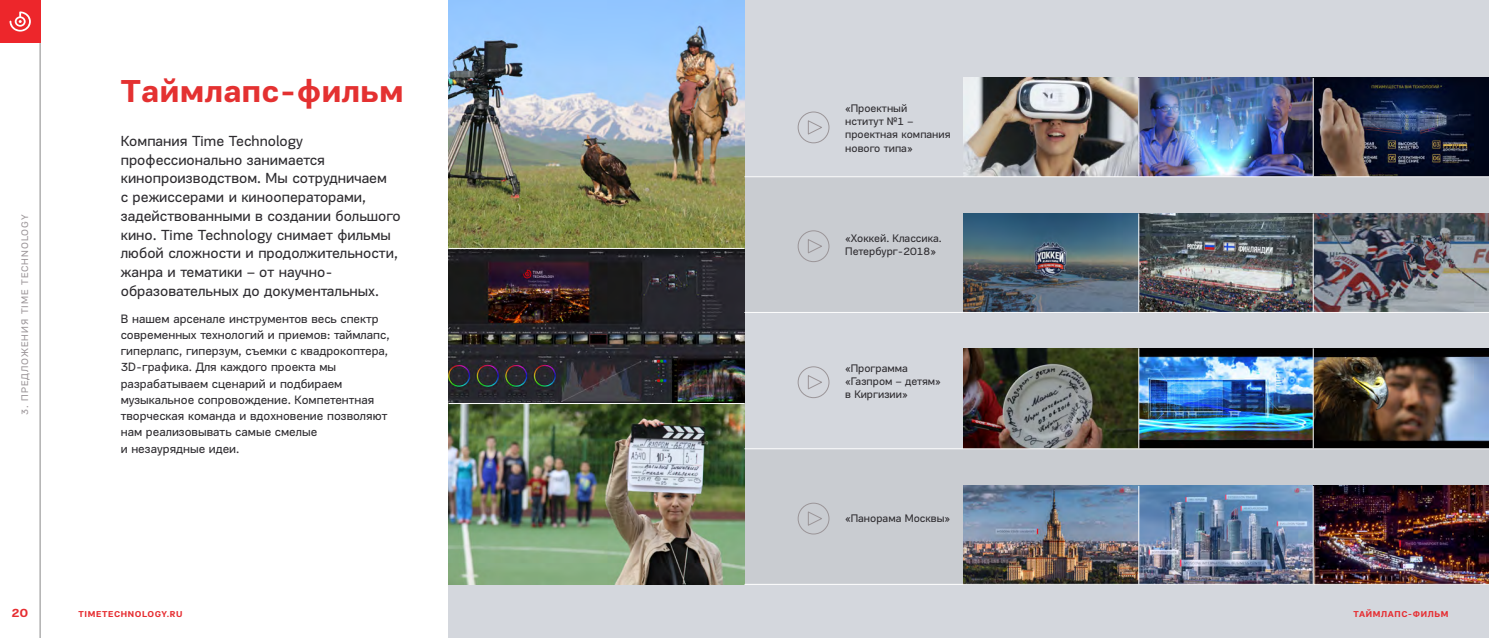
<style>
.page{position:relative;width:1489px;height:638px;background:#fff}
.page>*{position:absolute;margin:0;border:0;box-sizing:border-box;transform-origin:0 0}
.t1{font:700 32.5px "PF Encore Sans Pro";letter-spacing:.01em;color:#e43131}
.t2{font:15px/18.8px "PF Encore Sans Pro";color:#2e2c30}
.t3{font:12.5px/16.2px "PF Encore Sans Pro";color:#2e2c30}
.t4{font:700 12.5px "PF Encore Sans Pro";color:#e62d31}
.t5{font:11.25px/13.1px "PF Encore Sans Pro";color:#2e2c30}
.t6{font:9.75px "PF Encore Sans Pro";letter-spacing:.095em;color:#9b9598}
.t7{font:700 8.75px "PF Encore Sans Pro";letter-spacing:.07em;color:#e62d31}
</style>
<div class="page">
<div style="left:448px;top:0;width:1040px;height:638px;background:#d4d7dd"></div>
<div style="left:744px;top:176px;width:744px;height:137px;background:#c9ccd1"></div>
<div style="left:744px;top:449px;width:744px;height:135px;background:#c9ccd1"></div>
<img style="left:449px;top:0;width:295px;height:585px">
<img style="left:963px;top:78px;width:525px;height:98px">
<img style="left:963px;top:486px;width:525px;height:98px">
<div style="left:797px;top:503px;width:32px;height:31px;border:1px solid #9b9598;border-radius:50%"></div>
<svg style="left:808px;top:511px;width:14px;height:15px"></svg>
<div style="left:797px;top:112px;width:32px;height:31px;border:1px solid #9b9598;border-radius:50%"></div>
<svg style="left:807px;top:120px;width:15px;height:15px"></svg>
<hr style="left:744px;top:584px;width:744px;height:1px;background:#fff">
<hr style="left:744px;top:176px;width:744px;height:1px;background:#fff">
<img style="left:963px;top:348px;width:525px;height:100px">
<div style="left:797px;top:366px;width:32px;height:32px;border:1px solid #9b9598;border-radius:50%"></div>
<svg style="left:807px;top:375px;width:15px;height:15px"></svg>
<hr style="left:744px;top:448px;width:744px;height:1px;background:#fff">
<img style="left:963px;top:213px;width:525px;height:99px">
<div style="left:797px;top:230px;width:32px;height:32px;border:1px solid #9b9598;border-radius:50%"></div>
<svg style="left:808px;top:239px;width:14px;height:15px"></svg>
<hr style="left:448px;top:403px;width:296px;height:1px;background:#fff">
<hr style="left:448px;top:248px;width:296px;height:1px;background:#fff">
<hr style="left:1138px;top:78px;width:1px;height:98px;background:#fff">
<hr style="left:1138px;top:214px;width:1px;height:99px;background:#fff">
<hr style="left:1138px;top:348px;width:1px;height:100px;background:#fff">
<hr style="left:1138px;top:486px;width:1px;height:98px;background:#fff">
<hr style="left:1312px;top:78px;width:1px;height:98px;background:#fff">
<hr style="left:1312px;top:214px;width:1px;height:99px;background:#fff">
<hr style="left:1312px;top:348px;width:1px;height:100px;background:#fff">
<hr style="left:1312px;top:486px;width:1px;height:98px;background:#fff">
<hr style="left:744px;top:312px;width:744px;height:1px;background:#fff">
<hr style="left:40px;top:43px;width:1px;height:595px;background:#878787">
<div style="left:0;top:0;width:40px;height:43px;background:#ed262b"></div>
<svg style="left:10px;top:11px;width:21px;height:21px"></svg>
<p class="t6" style="left:19px;top:415px;width:202px;rotate:-90deg">3. ПРЕДЛОЖЕНИЯ TIME TECHNOLOGY</p>
<h1 class="t1" style="left:121px;top:71px;width:284px">Таймлапс-фильм</h1>
<p class="t2" style="left:121px;top:131px;width:281px">Компания Time Technology профессионально занимается кинопроизводством. Мы сотрудничаем<br>с режиссерами и кинооператорами, задействованными в создании большого кино. Time Technology снимает фильмы любой сложности и продолжительности, жанра и тематики – от научно&shy;образовательных до документальных.</p>
<p class="t3" style="left:121px;top:310px;width:270px">В нашем арсенале инструментов весь спектр современных технологий и приемов: таймлапс, гиперлапс, гиперзум, съемки с квадрокоптера, 3D-графика. Для каждого проекта мы разрабатываем сценарий и подбираем музыкальное сопровождение. Компетентная творческая команда и вдохновение позволяют нам реализовывать самые смелые<br>и незаурядные идеи.</p>
<p class="t5" style="left:845px;top:102px;width:107px">«Проектный<br>нститут №1 – проектная компания нового типа»</p>
<p class="t5" style="left:845px;top:232px;width:98px">«Хоккей. Классика.<br>Петербург-2018»</p>
<p class="t5" style="left:845px;top:361px;width:97px">«Программа «Газпром – детям» в Киргизии»</p>
<p class="t5" style="left:845px;top:512px;width:106px">«Панорама Москвы»</p>
<p class="t4" style="left:12px;top:605px;width:18px">20</p>
<p class="t7" style="left:78px;top:608px;width:106px">TIMETECHNOLOGY.RU</p>
<p class="t7" style="left:1353px;top:608px;width:96px">ТАЙМЛАПС-ФИЛЬМ</p>
</div>
